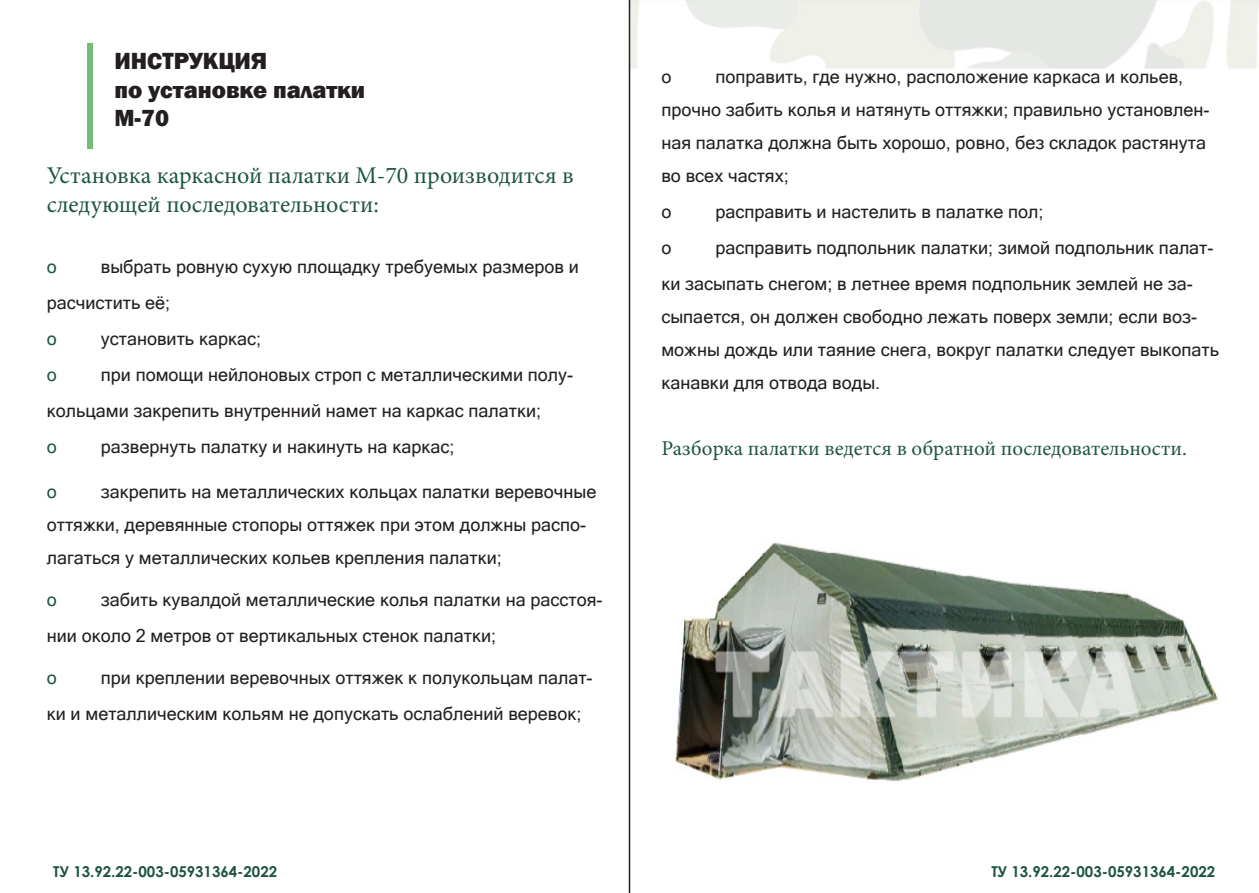
<style>
.page{position:relative;width:1259px;height:893px;background:#fff}
.page>*{position:absolute;margin:0;border:0;box-sizing:border-box;transform-origin:0 0}
.t1{font:24px/28.8px "Minion Pro";color:#1e553f}
.t2{font:800 24px "Franklin Gothic";color:#231f20}
.t3{font:21px "Minion Pro";color:#1e553f}
.t4{font:18px/33px "Microsoft Sans Serif";color:#231f20}
.t5{font:18px "Microsoft Sans Serif";color:#1e553f}
.t6{font:700 15px "Century Gothic";color:#1e553f}
</style>
<div class="page">
<img style="left:630px;top:0;width:629px;height:70px">
<hr style="left:629px;top:0;width:1px;height:893px;background:#231f20">
<img style="left:675px;top:542px;width:543px;height:239px">
<p class="t2" style="left:114px;top:45px;width:154px">ИНСТРУКЦИЯ</p>
<p class="t2" style="left:114px;top:74px;width:252px">по установке палатки</p>
<p class="t2" style="left:114px;top:103px;width:56px">М-70</p>
<p class="t1" style="left:47px;top:161px;width:528px">Установка каркасной палатки М-70 производится в следующей последовательности:</p>
<p class="t4" style="left:47px;top:249px;width:533px;line-height:36px;text-indent:54px">выбрать ровную сухую площадку требуемых размеров и расчистить её;</p>
<p class="t5" style="left:47px;top:327px;width:12px">o</p>
<p class="t4" style="left:101px;top:322px;width:162px">установить каркас;</p>
<p class="t5" style="left:47px;top:363px;width:12px">o</p>
<p class="t5" style="left:47px;top:255px;width:12px">o</p>
<p class="t4" style="left:47px;top:357px;width:528px;line-height:36px;text-indent:54px">при помощи нейлоновых строп с металлическими полу&shy;кольцами закрепить внутренний намет на каркас палатки;</p>
<p class="t5" style="left:47px;top:435px;width:12px">o</p>
<p class="t4" style="left:101px;top:430px;width:355px">развернуть палатку и накинуть на каркас;</p>
<p class="t5" style="left:47px;top:480px;width:12px">o</p>
<p class="t4" style="left:47px;top:475px;width:551px;text-indent:54px">закрепить на металлических кольцах палатки веревочные оттяжки, деревянные стопоры оттяжек при этом должны распо&shy;лагаться у металлических кольев крепления палатки;</p>
<p class="t5" style="left:47px;top:588px;width:12px">o</p>
<p class="t4" style="left:47px;top:582px;width:557px;line-height:36px;text-indent:54px">забить кувалдой металлические колья палатки на расстоя&shy;нии около 2 метров от вертикальных стенок палатки;</p>
<p class="t5" style="left:47px;top:666px;width:12px">o</p>
<p class="t4" style="left:47px;top:660px;width:547px;line-height:36px;text-indent:54px">при креплении веревочных оттяжек к полукольцам палат&shy;ки и металлическим кольям не допускать ослаблений веревок;</p>
<p class="t4" style="left:661px;top:60px;width:12px">o</p>
<p class="t4" style="left:661px;top:60px;width:549px;text-indent:54px">поправить, где нужно, расположение каркаса и кольев, прочно забить колья и натянуть оттяжки; правильно установлен&shy;ная палатка должна быть хорошо, ровно, без складок растянута во всех частях;</p>
<p class="t4" style="left:661px;top:195px;width:12px">o</p>
<p class="t4" style="left:715px;top:195px;width:329px">расправить и настелить в палатке пол;</p>
<p class="t4" style="left:661px;top:231px;width:12px">o</p>
<p class="t4" style="left:661px;top:230px;width:553px;line-height:36px;text-indent:54px">расправить подпольник палатки; зимой подпольник палат&shy;ки засыпать снегом; в летнее время подпольник землей не за-</p>
<p class="t4" style="left:661px;top:300px;width:559px">сыпается, он должен свободно лежать поверх земли; если воз&shy;можны дождь или таяние снега, вокруг палатки следует выкопать канавки для отвода воды.</p>
<p class="t3" style="left:661px;top:434px;width:527px">Разборка палатки ведется в обратной последовательности.</p>
<p class="t6" style="left:53px;top:860px;width:225px">ТУ 13.92.22-003-05931364-2022</p>
<p class="t6" style="left:991px;top:860px;width:225px">ТУ 13.92.22-003-05931364-2022</p>
</div>
